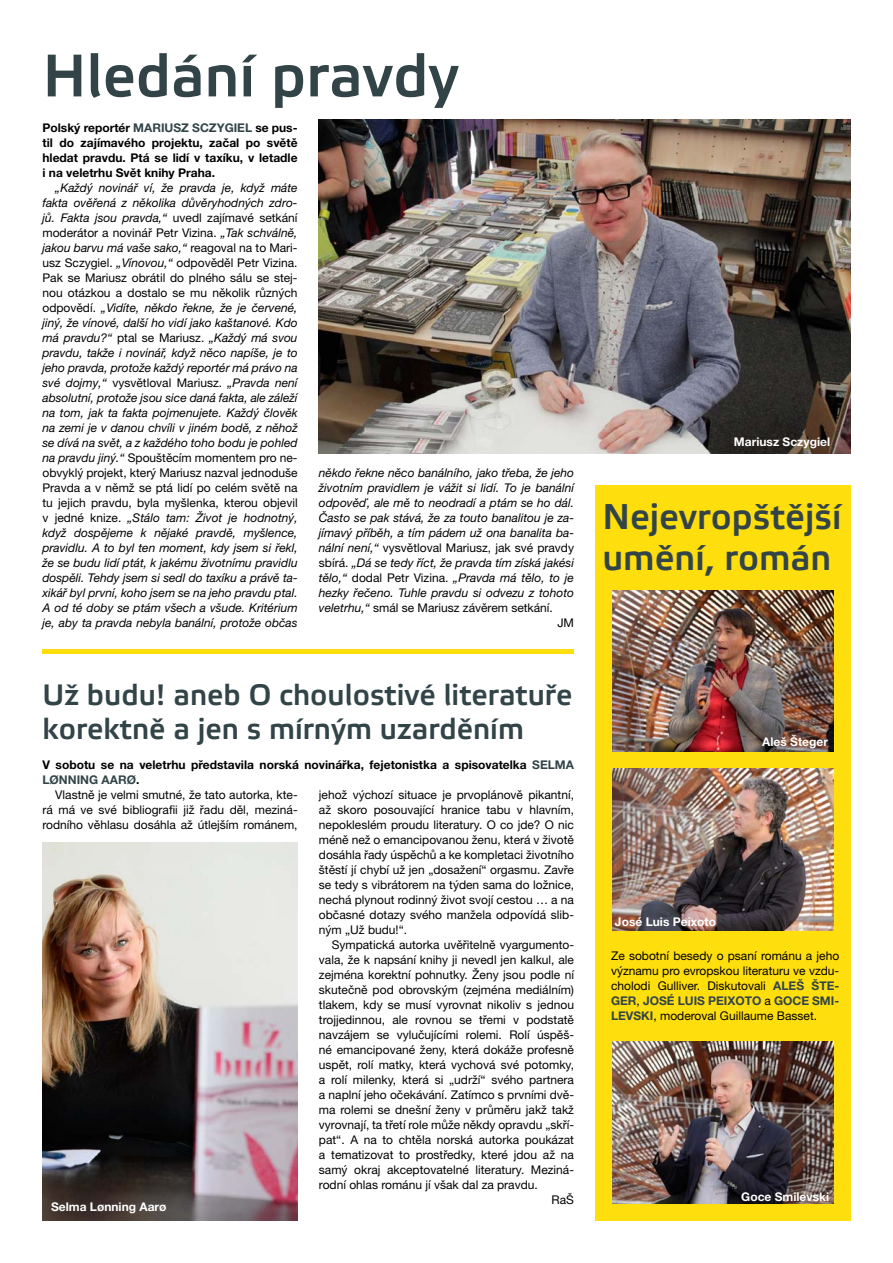
<style>
.page{position:relative;width:893px;height:1263px;background:#fff}
.page>*{position:absolute;margin:0;border:0;box-sizing:border-box;transform-origin:0 0}
.t1{font:59.85px "Elektra Medium Pro";color:#324448}
.t2{font:35.85px/40.5px "Elektra Medium Pro";color:#324448}
.t3{font:29.55px/33.5px "Elektra Medium Pro";color:#324448}
.t4{font:italic 12px/15px "Helvetica Neue LT Pro";color:#000;text-align:justify}
.t5{font:12px/15px "Helvetica Neue LT Pro";color:#000;text-align:justify}
.t6{font:700 12px/15px "Helvetica Neue LT Pro";color:#000;text-align:justify}
.t7{font:700 12px "Helvetica Neue LT Pro";color:#fff}
.t8{font:700 12px "Helvetica Neue LT Pro";color:#324448}
.s1{color:#324448}
.s2{font-style:normal}
.s3{font-style:italic}
.s4{color:#000}
.s5{font-weight:700;color:#324448}
</style>
<div class="page">
<div style="left:595px;top:485px;width:255px;height:735px;background:#ffde0e"></div>
<hr style="left:43px;top:649px;width:531px;height:4px;background:#ffde0e">
<img style="left:319px;top:119px;width:531px;height:334px">
<img style="left:43px;top:843px;width:255px;height:377px">
<img style="left:612px;top:590px;width:221px;height:162px">
<img style="left:612px;top:769px;width:221px;height:161px">
<img style="left:612px;top:1042px;width:221px;height:161px">
<h1 class="t1" style="left:43px;top:43px;width:418px">Hledání pravdy</h1>
<p class="t6" style="left:43px;top:120px;width:257px">Polský reportér <span class="s1">Mariusz Sczygiel</span> se pus&shy;til do zajímavého projektu, začal po světě hledat pravdu. Ptá se lidí v taxíku, v letadle i na veletrhu Svět knihy Praha.</p>
<p class="t4" style="left:43px;top:180px;width:257px;text-indent:13px">„Každý novinář ví, že pravda je, když máte fakta ověřená z několika důvěryhodných zdro&shy;jů. Fakta jsou pravda,“ <span class="s2">uvedl zajímavé setkání moderátor a novinář Petr Vizina.</span> „Tak schválně, jakou barvu má vaše sako,“ <span class="s2">reagoval na to Mari&shy;usz Sczygiel.</span> „Vínovou,“ <span class="s2">odpověděl Petr Vizina.<br>Pak se Mariusz obrátil do plného sálu se stej&shy;nou otázkou a dostalo se mu několik různých odpovědí.</span> „Vidíte, někdo řekne, že je červené, jiný, že vínové, další ho vidí jako kaštanové. Kdo má pravdu?“ <span class="s2">ptal se Mariusz.</span> „Každý má svou pravdu, takže i novinář, když něco napíše, je to jeho pravda, protože každý reportér má právo na své dojmy,“ <span class="s2">vysvětloval Mariusz.</span> „Pravda není absolutní, protože jsou sice daná fakta, ale záleží na tom, jak ta fakta pojmenujete. Každý člověk na zemi je v danou chvíli v jiném bodě, z něhož se dívá na svět, a z každého toho bodu je pohled na pravdu jiný.“ <span class="s2">Spouštěcím momentem pro ne&shy;obvyklý projekt, který Mariusz nazval jednoduše Pravda a v němž se ptá lidí po celém světě na tu jejich pravdu, byla myšlenka, kterou objevil v jedné knize.</span> „Stálo tam: Život je hodnotný, když dospějeme k nějaké pravdě, myšlence, pravidlu. A to byl ten moment, kdy jsem si řekl, že se budu lidí ptát, k jakému životnímu pravidlu dospěli. Tehdy jsem si sedl do taxíku a právě ta&shy;xikář byl první, koho jsem se na jeho pravdu ptal.<br>A od té doby se ptám všech a všude. Kritérium je, aby ta pravda nebyla banální, protože občas</p>
<p class="t4" style="left:319px;top:465px;width:257px">někdo řekne něco banálního, jako třeba, že jeho</p>
<p class="t4" style="left:319px;top:480px;width:257px">životním pravidlem je vážit si lidí. To je banální</p>
<p class="t4" style="left:319px;top:495px;width:257px">odpověď, ale mě to neodradí a ptám se ho dál.</p>
<p class="t4" style="left:319px;top:510px;width:257px">Často se pak stává, že za touto banalitou je za-</p>
<p class="t4" style="left:319px;top:525px;width:257px">jímavý příběh, a tím pádem už ona banalita ba-</p>
<p class="t5" style="left:319px;top:540px;width:257px"><span class="s3">nální není,“</span> vysvětloval Mariusz, jak své pravdy</p>
<p class="t4" style="left:319px;top:555px;width:257px"><span class="s2">sbírá.</span> „Dá se tedy říct, že pravda tím získá jakési</p>
<p class="t4" style="left:319px;top:570px;width:257px">tělo,“ <span class="s2">dodal Petr Vizina.</span> „Pravda má tělo, to je</p>
<p class="t4" style="left:319px;top:585px;width:257px">hezky řečeno. Tuhle pravdu si odvezu z tohoto</p>
<p class="t5" style="left:319px;top:600px;width:236px"><span class="s3">veletrhu,“</span> smál se Mariusz závěrem setkání.</p>
<p class="t5" style="left:557px;top:615px;width:18px">JM</p>
<h3 class="t3" style="left:43px;top:679px;width:531px">Už budu! aneb O choulostivé literatuře korektně a jen s mírným uzarděním</h3>
<p class="t6" style="left:43px;top:757px;width:533px">V sobotu se na veletrhu představila norská novinářka, fejetonistka a spisovatelka <span class="s1">Selma</span></p>
<p class="t8" style="left:43px;top:772px;width:98px">Lønning Aarø<span class="s4">.</span></p>
<p class="t5" style="left:55px;top:787px;width:244px">Vlastně je velmi smutné, že tato autorka, kte-</p>
<p class="t5" style="left:43px;top:802px;width:257px">rá má ve své bibliografii již řadu děl, meziná-</p>
<p class="t5" style="left:43px;top:817px;width:257px">rodního věhlasu dosáhla až útlejším románem,</p>
<p class="t5" style="left:319px;top:787px;width:257px">jehož výchozí situace je prvoplánově pikantní, až skoro posouvající hranice tabu v hlavním, nepokleslém proudu literatury. O co jde? O nic méně než o emancipovanou ženu, která v životě dosáhla řady úspěchů a ke kompletaci životního štěstí jí chybí už jen „dosažení“ orgasmu. Zavře se tedy s vibrátorem na týden sama do ložnice, nechá plynout rodinný život svojí cestou … a na občasné dotazy svého manžela odpovídá slib&shy;ným „Už budu!“.</p>
<p class="t5" style="left:332px;top:937px;width:244px">Sympatická autorka uvěřitelně vyargumento-</p>
<p class="t5" style="left:319px;top:952px;width:257px">vala, že k napsání knihy ji nevedl jen kalkul, ale</p>
<p class="t5" style="left:319px;top:967px;width:257px">zejména korektní pohnutky. Ženy jsou podle ní</p>
<p class="t5" style="left:319px;top:982px;width:257px">skutečně pod obrovským (zejména mediálním)</p>
<p class="t5" style="left:319px;top:997px;width:257px">tlakem, kdy se musí vyrovnat nikoliv s jednou</p>
<p class="t5" style="left:319px;top:1012px;width:257px">trojjedinnou, ale rovnou se třemi v podstatě</p>
<p class="t5" style="left:319px;top:1027px;width:257px">navzájem se vylučujícími rolemi. Rolí úspěš-</p>
<p class="t5" style="left:319px;top:1042px;width:257px">né emancipované ženy, která dokáže profesně</p>
<p class="t5" style="left:319px;top:1057px;width:257px">uspět, rolí matky, která vychová své potomky,</p>
<p class="t5" style="left:319px;top:1072px;width:257px">a rolí milenky, která si „udrží“ svého partnera</p>
<p class="t5" style="left:319px;top:1087px;width:257px">a naplní jeho očekávání. Zatímco s prvními dvě-</p>
<p class="t5" style="left:319px;top:1102px;width:257px">ma rolemi se dnešní ženy v průměru jakž takž</p>
<p class="t5" style="left:319px;top:1117px;width:257px">vyrovnají, ta třetí role může někdy opravdu „skří-</p>
<p class="t5" style="left:319px;top:1132px;width:257px">pat“. A na to chtěla norská autorka poukázat</p>
<p class="t5" style="left:319px;top:1147px;width:257px">a tematizovat to prostředky, které jdou až na</p>
<p class="t5" style="left:319px;top:1162px;width:257px">samý okraj akceptovatelné literatury. Meziná-</p>
<p class="t5" style="left:319px;top:1177px;width:220px">rodní ohlas románu jí však dal za pravdu.</p>
<p class="t5" style="left:552px;top:1192px;width:24px">RaŠ</p>
<p class="t7" style="left:51px;top:1199px;width:117px">Selma Lønning Aarø</p>
<p class="t7" style="left:734px;top:434px;width:98px">Mariusz Sczygiel</p>
<h2 class="t2" style="left:602px;top:498px;width:240px">Nejevropštější umění, román</h2>
<p class="t7" style="left:762px;top:734px;width:67px">Aleš Šteger</p>
<p class="t7" style="left:615px;top:914px;width:103px">José Luis Peixoto</p>
<p class="t5" style="left:611px;top:948px;width:230px">Ze sobotní besedy o psaní románu a jeho významu pro evropskou literaturu ve vzdu&shy;cholodi Gulliver. Diskutovali <span class="s5">Aleš Šte&shy;ger</span>, <span class="s5">José Lu is Peixoto</span> a <span class="s5">Goce Smi&shy;levsk</span></p>
<p class="t5" style="left:650px;top:1008px;width:169px"><span class="s5">i</span>, moderoval Guillaume Basset.</p>
<p class="t7" style="left:741px;top:1189px;width:89px">Goce Smilevski</p>
</div>
